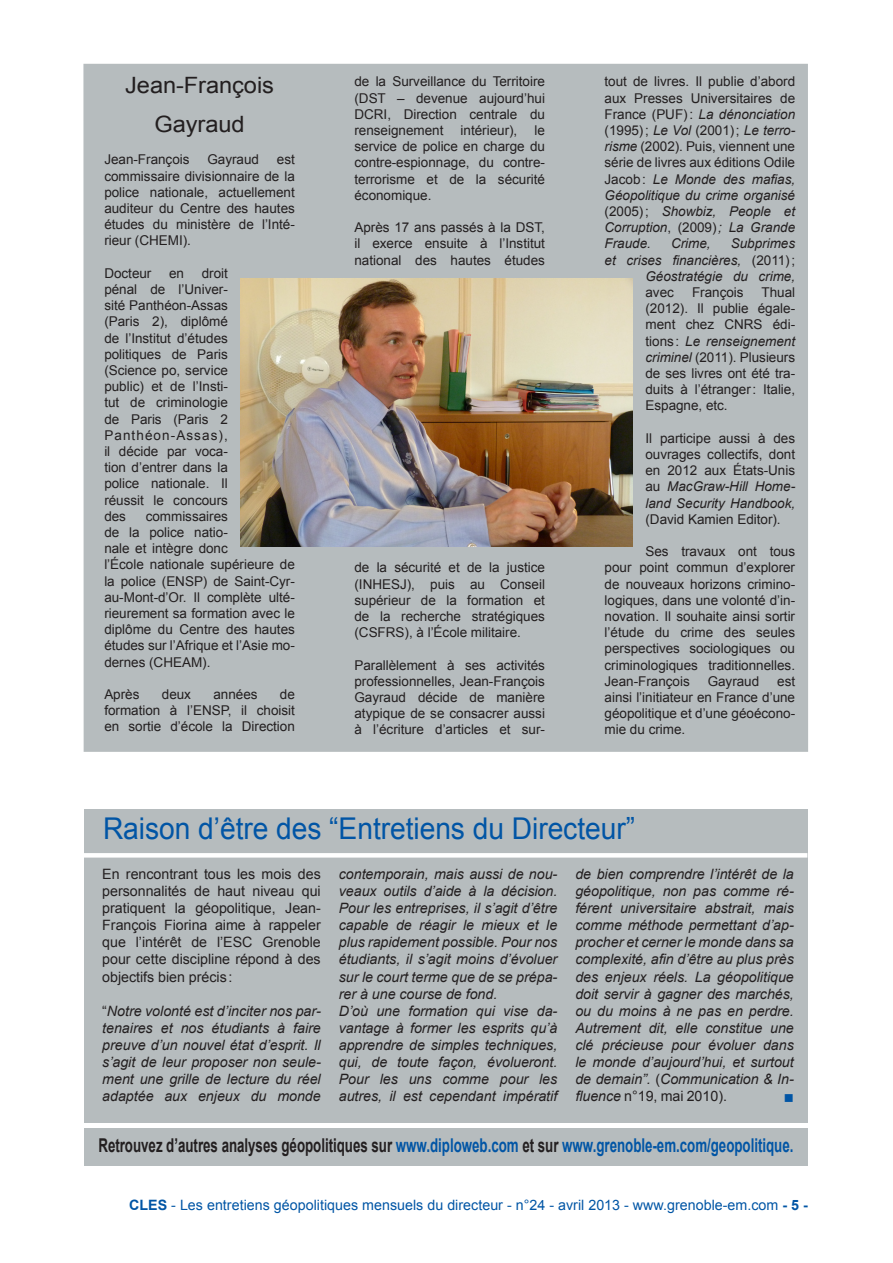
<style>
.page{position:relative;width:893px;height:1263px;background:#fff}
.page>*{position:absolute;margin:0;border:0;box-sizing:border-box;transform-origin:0 0}
.t1{font:30px "Arial";color:#0155a5;scale:.94 1}
.t2{font:22.5px/39px "Arial";letter-spacing:-.005em;color:#231f20;text-align:center;scale:1.05 1}
.t3{font:700 19.05px "Arial";color:#0155a5;scale:.7 1}
.t4{font:italic 14.25px/17.1px "Arial";color:#231f20;text-align:justify}
.t5{font:14.25px/17.1px "Arial";color:#231f20;text-align:justify}
.t6{font:14.25px "Arial";color:#0155a5}
.t7{font:13.5px/16.2px "Arial";color:#231f20;text-align:justify}
.t8{font:italic 13.5px/16.2px "Arial";color:#231f20;text-align:right}
.t9{font:13.5px "Wingdings";color:#0155a5}
.s1{font-style:italic}
.s2{font-style:normal}
.s3{color:#231f20}
.s4{font-weight:700}
</style>
<div class="page">
<div style="left:84px;top:809px;width:724px;height:313px;background:#b6bcbe"></div>
<hr style="left:82px;top:853px;width:725px;height:4px;background:#fff">
<div style="left:84px;top:1129px;width:724px;height:37px;background:#b6bcbe"></div>
<div style="left:83px;top:64px;width:725px;height:688px;background:#b6bcbe"></div>
<img style="left:241px;top:279px;width:392px;height:267px">
<h2 class="t2" style="left:125px;top:66px;width:143px">Jean-François<br>Gayraud</h2>
<p class="t7" style="left:104px;top:152px;width:87px">Jean-François</p>
<p class="t7" style="left:207px;top:152px;width:53px">Gayraud</p>
<p class="t7" style="left:104px;top:152px;width:192px;text-indent:173px">est commissaire divisionnaire de la police nationale, actuellement auditeur du Centre des hautes études du ministère de l’Inté&shy;rieur (CHEMI).</p>
<p class="t7" style="left:104px;top:265px;width:49px">Docteur</p>
<p class="t7" style="left:169px;top:265px;width:16px">en</p>
<p class="t7" style="left:104px;top:265px;width:125px;text-indent:97px">droit pénal de l’Univer&shy;sité Panthéon-Assas (Paris 2), diplômé de l’Institut d’études politiques de Paris (Science po, service public) et de l’Insti&shy;tut de criminologie de Paris (Paris 2<br>Panthéon-Assas), il décide par voca&shy;tion d’entrer dans la police nationale. Il réussit le concours des</p>
<p class="t7" style="left:104px;top:508px;width:192px;text-align:left;text-indent:41px">commissaires<br>de la police natio-<br>nale et intègre donc<br>l’École nationale supérieure de la police (ENSP) de Saint-Cyr&shy;au-Mont-d’Or. Il complète ulté&shy;rieurement sa formation avec le diplôme du Centre des hautes études sur l’Afrique et l’Asie mo&shy;dernes (CHEAM).</p>
<p class="t7" style="left:104px;top:686px;width:37px">Après</p>
<p class="t7" style="left:162px;top:686px;width:31px">deux</p>
<p class="t7" style="left:213px;top:686px;width:46px">années</p>
<p class="t7" style="left:104px;top:686px;width:192px;text-indent:176px">de formation à l’ENSP, il choisit en sortie d’école la Direction</p>
<p class="t7" style="left:354px;top:74px;width:192px">de la Surveillance du Territoire (DST – devenue aujourd’hui DCRI, Direction centrale du renseignement</p>
<p class="t7" style="left:461px;top:122px;width:58px">intérieur),</p>
<p class="t7" style="left:354px;top:122px;width:192px;text-indent:180px">le service de police en charge du contre-espionnage, du contre&shy;terrorisme et de la sécurité économique.</p>
<p class="t7" style="left:354px;top:219px;width:192px">Après 17 ans passés à la DST, il exerce ensuite à l’Institut national des hautes études</p>
<p class="t7" style="left:354px;top:560px;width:192px">de la sécurité et de la justice (INHESJ), puis au Conseil supérieur de la formation et de la recherche stratégiques (CSFRS), à l’École militaire.</p>
<p class="t7" style="left:354px;top:657px;width:192px">Parallèlement à ses activités professionnelles, Jean-François Gayraud décide de manière atypique de se consacrer aussi à l’écriture d’articles et sur-</p>
<p class="t7" style="left:605px;top:74px;width:192px">tout de livres. Il publie d’abord aux Presses Universitaires de France (PUF): <span class="s1">La dénonciation </span>(1995); <span class="s1">Le Vol</span> (2001); <span class="s1">Le terro&shy;risme</span> (2002). Puis, viennent une série de livres aux éditions Odile Jacob: <span class="s1">Le Monde des mafias, Géopolitique du crime organisé </span>(2005); <span class="s1">Showbiz, People et Corruption</span>, (2009)<span class="s1">; La Grande Fraude.</span></p>
<p class="t8" style="left:605px;top:236px;width:192px">Subprimes<br>et crises financières, <span class="s2">(2011);<br></span>Géostratégie du crime,</p>
<p class="t7" style="left:645px;top:284px;width:30px">avec</p>
<p class="t7" style="left:692px;top:284px;width:53px">François</p>
<p class="t8" style="left:671px;top:236px;width:41px">Crime,</p>
<p class="t7" style="left:645px;top:284px;width:151px;text-indent:116px">Thual (2012). Il publie égale&shy;ment chez CNRS édi&shy;tions: <span class="s1">Le renseignement criminel</span> (2011). Plusieurs de ses livres ont été tra&shy;duits à l’étranger: Italie, Espagne, etc.</p>
<p class="t7" style="left:645px;top:430px;width:151px">Il participe aussi à des ouvrages collectifs, dont en 2012 aux États-Unis au <span class="s1">MacGraw-Hill Home&shy;land Security Handbook,</span></p>
<p class="t7" style="left:645px;top:511px;width:137px">(David Kamien Editor).</p>
<p class="t7" style="left:605px;top:543px;width:192px;text-indent:41px">Ses travaux ont tous pour point commun d’explorer de nouveaux horizons crimino&shy;logiques, dans une volonté d’in&shy;novation. Il souhaite ainsi sortir l’étude du crime des seules perspectives sociologiques ou criminologiques traditionnelles.<br>Jean-François</p>
<p class="t7" style="left:708px;top:673px;width:53px">Gayraud</p>
<p class="t7" style="left:605px;top:673px;width:192px;text-indent:173px">est ainsi l’initiateur en France d’une géopolitique et d’une géoécono&shy;mie du crime.</p>
<h1 class="t1" style="left:103px;top:808px;width:568px">Raison d’être des “Entretiens du Directeur”</h1>
<p class="t5" style="left:102px;top:865px;width:220px">En rencontrant tous les mois des personnalités de haut niveau qui pratiquent la géopolitique, Jean-François Fiorina aime à rappeler que l’intérêt de l’ESC Grenoble pour cette discipline répond à des objectifs bien précis:</p>
<p class="t4" style="left:102px;top:1002px;width:220px"><span class="s2">“</span>Notre volonté est d’inciter nos par&shy;tenaires et nos étudiants à faire preuve d’un nouvel état d’esprit. Il s’agit de leur proposer non seule&shy;ment une grille de lecture du réel adaptée aux enjeux du monde</p>
<p class="t4" style="left:339px;top:865px;width:220px;text-align:left">contemporain, mais aussi de nou&shy;veaux outils d’aide à la décision.<br>Pour les entreprises, il s’agit d’être capable de réagir le mieux et le plus rapidement possible. Pour nos étudiants, il s’agit moins d’évoluer sur le court terme que de se prépa&shy;rer à une course de fond.<br>D’où une formation qui vise da&shy;vantage à former les esprits qu’à apprendre de simples techniques, qui, de toute façon, évolueront.<br>Pour les uns comme pour les autres, il est cependant impératif</p>
<p class="t4" style="left:575px;top:865px;width:220px">de bien comprendre l’intérêt de la géopolitique, non pas comme ré&shy;férent universitaire abstrait, mais comme méthode permettant d’ap&shy;procher et cerner le monde dans sa complexité, afin d’être au plus près des enjeux réels. La géopolitique doit servir à gagner des marchés, ou du moins à ne pas en perdre.<br>Autrement dit, elle constitue une clé précieuse pour évoluer dans le monde d’aujourd’hui, et surtout de demain”. <span class="s2">(</span>Communication &amp; In&shy;fluence <span class="s2">n°19, mai 2010).</span></p>
<p class="t9" style="left:784px;top:1091px;width:12px">■</p>
<h3 class="t3" style="left:98px;top:1133px;width:994px"><span class="s3">Retrouvez d’autres analyses géopolitiques sur</span> www.diploweb.com <span class="s3">et sur</span> www.grenoble-em.com/geopolitique.</h3>
<p class="t6" style="left:129px;top:1195px;width:680px"><span class="s4">CLES</span> - Les entretiens géopolitiques mensuels du directeur - n°24 - avril 2013 - www.grenoble-em.com <span class="s4">- 5 -</span></p>
</div>
